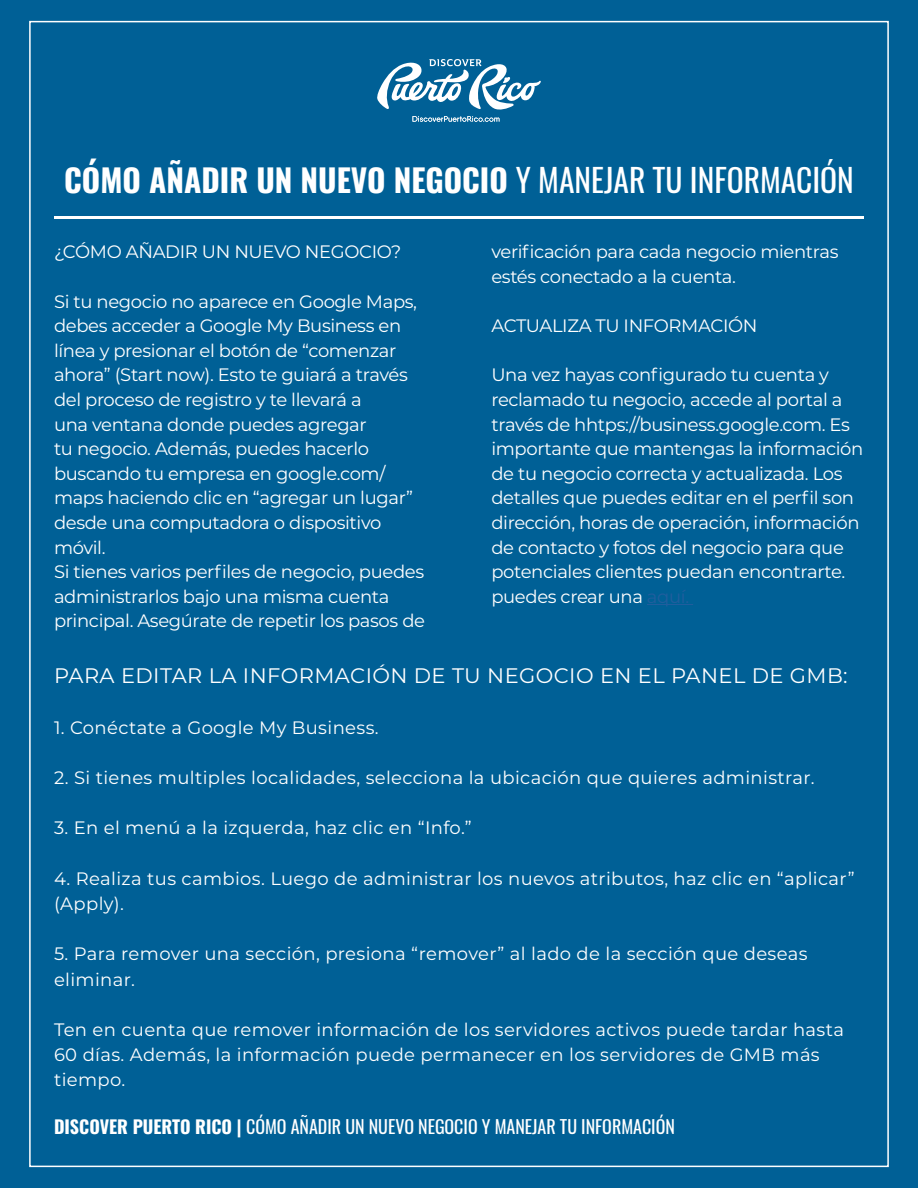
<style>
.page{position:relative;width:918px;height:1188px;background:#006096}
.page>*{position:absolute;margin:0;border:0;box-sizing:border-box;transform-origin:0 0}
.t1{font:700 31.5px "Oswald";color:#fff}
.t2{font:21px "Montserrat";letter-spacing:.02em;color:#fff}
.t3{font:18px/24.6px "Montserrat";letter-spacing:-.02em;color:#fff}
.t4{font:18px/25.2px "Montserrat";letter-spacing:.02em;color:#fff}
.t5{font:18px "Oswald";color:#fff}
.s1{font-weight:400}
.s2{color:#215e9e}
.s3{font-weight:700}
</style>
<div class="page">
<hr style="left:647px;top:604px;width:46px;height:1px;background:#215e9e">
<hr style="left:54px;top:216px;width:810px;height:2px;background:#fff">
<svg style="left:377px;top:59px;width:164px;height:63px"></svg>
<h1 class="t1" style="left:64px;top:164px;width:791px">CÓMO AÑADIR UN NUEVO NEGOCIO <span class="s1">Y MANEJAR TU INFORMACIÓN</span></h1>
<p class="t3" style="left:54px;top:239px;width:349px">¿CÓMO AÑADIR UN NUEVO NEGOCIO?</p>
<p class="t3" style="left:54px;top:288px;width:373px">Si tu negocio no aparece en Google Maps, debes acceder a Google My Business en línea y presionar el botón de “comenzar ahora” (Start now). Esto te guiará a través del proceso de registro y te llevará a<br>una ventana donde puedes agregar<br>tu negocio. Además, puedes hacerlo buscando tu empresa en google.com/ maps haciendo clic en “agregar un lugar” desde una computadora o dispositivo móvil.<br>Si tienes varios perfiles de negocio, puedes administrarlos bajo una misma cuenta principal. Asegúrate de repetir los pasos de</p>
<p class="t3" style="left:491px;top:239px;width:349px">verificación para cada negocio mientras estés conectado a la cuenta.</p>
<p class="t3" style="left:491px;top:313px;width:268px">ACTUALIZA TU INFORMACIÓN</p>
<p class="t3" style="left:491px;top:362px;width:373px">Una vez hayas configurado tu cuenta y reclamado tu negocio, accede al portal a través de hhtps://business.google.com. Es importante que mantengas la información de tu negocio correcta y actualizada. Los detalles que puedes editar en el perfil son dirección, horas de operación, información de contacto y fotos del negocio para que potenciales clientes puedan encontrarte. puedes crear una <span class="s2">aquí.</span></p>
<p class="t2" style="left:54px;top:661px;width:795px">PARA EDITAR LA INFORMACIÓN DE TU NEGOCIO EN EL PANEL DE GMB:</p>
<p class="t4" style="left:54px;top:714px;width:326px">1. Conéctate a Google My Business.</p>
<p class="t4" style="left:54px;top:764px;width:762px">2. Si tienes multiples localidades, selecciona la ubicación que quieres administrar.</p>
<p class="t4" style="left:54px;top:815px;width:419px">3. En el menú a la izquerda, haz clic en “Info.”</p>
<p class="t4" style="left:54px;top:865px;width:802px">4. Realiza tus cambios. Luego de administrar los nuevos atributos, haz clic en “aplicar” (Apply).</p>
<p class="t4" style="left:54px;top:941px;width:755px">5. Para remover una sección, presiona “remover” al lado de la sección que deseas eliminar.</p>
<p class="t4" style="left:54px;top:1016px;width:792px">Ten en cuenta que remover información de los servidores activos puede tardar hasta<br>60 días. Además, la información puede permanecer en los servidores de GMB más tiempo.</p>
<p class="t5" style="left:54px;top:1111px;width:622px"><span class="s3">DISCOVER PUERTO RICO |</span> CÓMO AÑADIR UN NUEVO NEGOCIO Y MANEJAR TU INFORMACIÓN</p>
</div>
